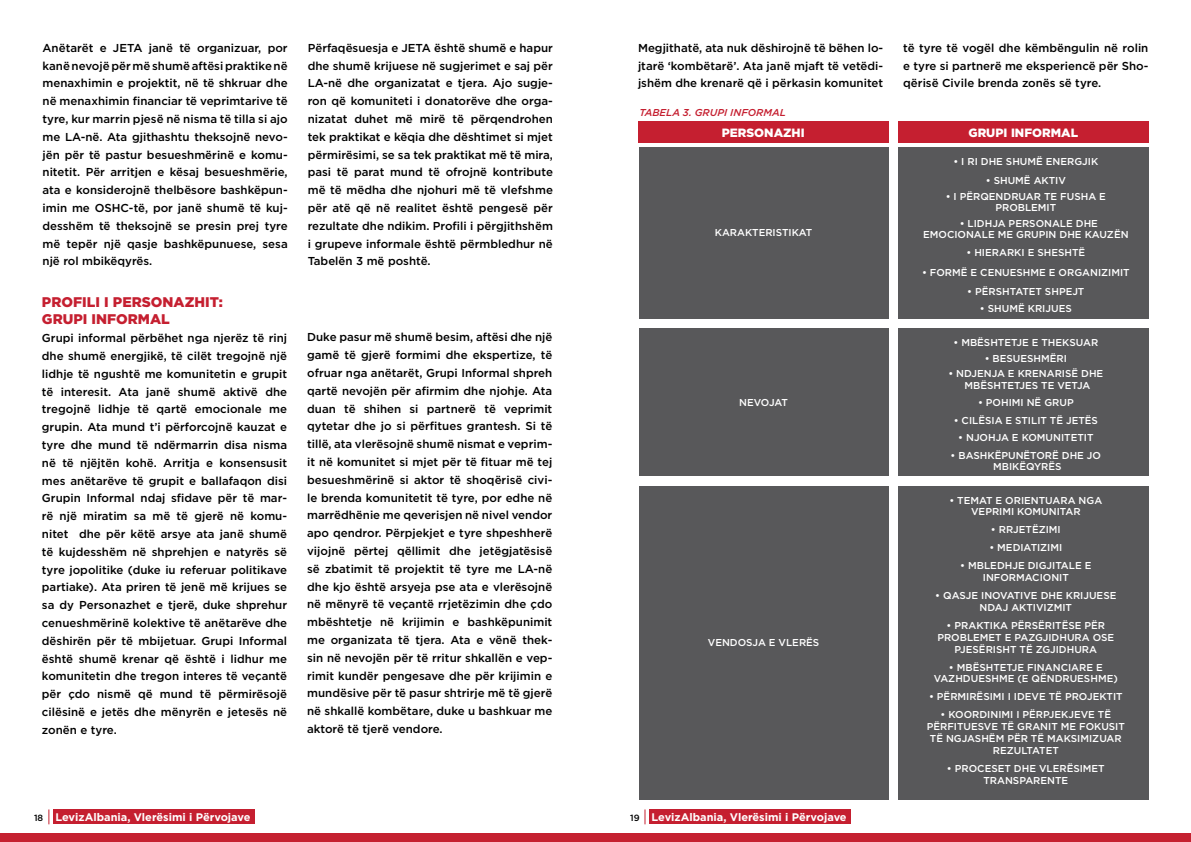
<style>
.page{position:relative;width:1191px;height:842px;background:#fff}
.page>*{position:absolute;margin:0;border:0;box-sizing:border-box;transform-origin:0 0}
.t1{font:900 14px/17.8px "Gotham";color:#c51f30}
.t2{font:900 12px "Gotham";color:#fff}
.t3{font:500 11.5px/17.8px "Gotham";color:#000;text-align:justify}
.t4{font:700 11px "Gotham";color:#fff}
.t5{font:500 10px/11.8px "Gotham";color:#fff;text-align:center}
.t6{font:italic 500 10px "Gotham";color:#c51f30}
.t7{font:500 10px "Gotham";letter-spacing:-.025em;color:#fff}
.s1{font-weight:500;font-size:9px;color:#000}
</style>
<div class="page">
<div style="left:638px;top:121px;width:250px;height:22px;background:#c51f30"></div>
<div style="left:898px;top:121px;width:250px;height:22px;background:#c51f30"></div>
<div style="left:639px;top:147px;width:249px;height:172px;background:#58585a"></div>
<div style="left:639px;top:329px;width:249px;height:147px;background:#58585a"></div>
<div style="left:898px;top:147px;width:250px;height:172px;background:#58585a"></div>
<div style="left:898px;top:329px;width:250px;height:147px;background:#58585a"></div>
<div style="left:639px;top:486px;width:249px;height:313px;background:#58585a"></div>
<div style="left:898px;top:486px;width:250px;height:313px;background:#58585a"></div>
<div style="left:0;top:833px;width:1191px;height:9px;background:#c52130"></div>
<div style="left:53px;top:809px;width:202px;height:15px;background:#c51f30"></div>
<svg style="left:48px;top:809px;width:1px;height:15px"></svg>
<div style="left:649px;top:809px;width:202px;height:15px;background:#c51f30"></div>
<svg style="left:644px;top:809px;width:1px;height:15px"></svg>
<p class="t3" style="left:43px;top:39px;width:247px">Anëtarët e JETA janë të organizuar, por kanë nevojë për më shumë aftësi praktike në menaxhimin e projektit, në të shkruar dhe në menaxhimin financiar të veprimtarive të tyre, kur marrin pjesë në nisma të tilla si ajo me LA-në. Ata gjithashtu theksojnë nevo&shy;jën për të pastur besueshmërinë e komu&shy;nitetit. Për arritjen e kësaj besueshmërie, ata e konsiderojnë thelbësore bashkëpun&shy;imin me OSHC-të, por janë shumë të kuj&shy;desshëm të theksojnë se presin prej tyre më tepër një qasje bashkëpunuese, sesa një rol mbikëqyrës.</p>
<p class="t3" style="left:308px;top:39px;width:247px">Përfaqësuesja e JETA është shumë e hapur dhe shumë krijuese në sugjerimet e saj për LA-në dhe organizatat e tjera. Ajo sugje&shy;ron që komuniteti i donatorëve dhe orga&shy;nizatat duhet më mirë të përqendrohen tek praktikat e këqia dhe dështimet si mjet përmirësimi, se sa tek praktikat më të mira, pasi të parat mund të ofrojnë kontribute më të mëdha dhe njohuri më të vlefshme për atë që në realitet është pengesë për rezultate dhe ndikim. Profili i përgjithshëm i grupeve informale është përmbledhur në Tabelën 3 më poshtë.</p>
<p class="t3" style="left:638px;top:39px;width:247px">Megjithatë, ata nuk dëshirojnë të bëhen lo&shy;jtarë ‘kombëtarë’. Ata janë mjaft të vetëdi&shy;jshëm dhe krenarë që i përkasin komunitet</p>
<p class="t3" style="left:903px;top:39px;width:247px">të tyre të vogël dhe këmbëngulin në rolin e tyre si partnerë me eksperiencë për Sho&shy;qërisë Civile brenda zonës së tyre.</p>
<p class="t1" style="left:42px;top:293px;width:183px">PROFILI I PERSONAZHIT:<br>GRUPI INFORMAL</p>
<p class="t3" style="left:42px;top:329px;width:247px">Grupi informal përbëhet nga njerëz të rinj dhe shumë energjikë, të cilët tregojnë një lidhje të ngushtë me komunitetin e grupit të interesit. Ata janë shumë aktivë dhe tregojnë lidhje të qartë emocionale me grupin. Ata mund t’i përforcojnë kauzat e tyre dhe mund të ndërmarrin disa nisma në të njëjtën kohë. Arritja e konsensusit mes anëtarëve të grupit e ballafaqon disi Grupin Informal ndaj sfidave për të mar&shy;rë një miratim sa më të gjerë në komu&shy;nitet dhe për këtë arsye ata janë shumë të kujdesshëm në shprehjen e natyrës së tyre jopolitike (duke iu referuar politikave partiake). Ata priren të jenë më krijues se sa dy Personazhet e tjerë, duke shprehur cenueshmërinë kolektive të anëtarëve dhe dëshirën për të mbijetuar. Grupi Informal është shumë krenar që është i lidhur me komunitetin dhe tregon interes të veçantë për çdo nismë që mund të përmirësojë cilësinë e jetës dhe mënyrën e jetesës në zonën e tyre.</p>
<p class="t3" style="left:307px;top:328px;width:247px">Duke pasur më shumë besim, aftësi dhe një gamë të gjerë formimi dhe ekspertize, të ofruar nga anëtarët, Grupi Informal shpreh qartë nevojën për afirmim dhe njohje. Ata duan të shihen si partnerë të veprimit qytetar dhe jo si përfitues grantesh. Si të tillë, ata vlerësojnë shumë nismat e veprim&shy;it në komunitet si mjet për të fituar më tej besueshmërinë si aktor të shoqërisë civi&shy;le brenda komunitetit të tyre, por edhe në marrëdhënie me qeverisjen në nivel vendor apo qendror. Përpjekjet e tyre shpeshherë vijojnë përtej qëllimit dhe jetëgjatësisë së zbatimit të projektit të tyre me LA-në dhe kjo është arsyeja pse ata e vlerësojnë në mënyrë të veçantë rrjetëzimin dhe çdo mbështetje në krijimin e bashkëpunimit me organizata të tjera. Ata e vënë thek&shy;sin në nevojën për të rritur shkallën e vep&shy;rimit kundër pengesave dhe për krijimin e mundësive për të pasur shtrirje më të gjerë në shkallë kombëtare, duke u bashkuar me aktorë të tjerë vendore.</p>
<p class="t6" style="left:639px;top:106px;width:148px">TABELA 3. GRUPI INFORMAL</p>
<p class="t2" style="left:721px;top:124px;width:84px">PERSONAZHI</p>
<p class="t2" style="left:968px;top:124px;width:111px">GRUPI INFORMAL</p>
<p class="t5" style="left:953px;top:155px;width:146px">• I RI DHE SHUMË ENERGJIK</p>
<p class="t5" style="left:985px;top:175px;width:82px">• SHUMË AKTIV</p>
<p class="t5" style="left:945px;top:190px;width:162px;line-height:11.4px">• I PËRQENDRUAR TE FUSHA E<br>PROBLEMIT</p>
<p class="t5" style="left:923px;top:217px;width:207px">• LIDHJA PERSONALE DHE<br>EMOCIONALE ME GRUPIN DHE KAUZËN</p>
<p class="t5" style="left:966px;top:246px;width:120px">• HIERARKI E SHESHTË</p>
<p class="t5" style="left:922px;top:266px;width:209px">• FORMË E CENUESHME E ORGANIZIMIT</p>
<p class="t5" style="left:967px;top:285px;width:119px">• PËRSHTATET SHPEJT</p>
<p class="t5" style="left:980px;top:303px;width:93px">• SHUMË KRIJUES</p>
<p class="t5" style="left:953px;top:337px;width:146px">• MBËSHTETJE E THEKSUAR</p>
<p class="t5" style="left:984px;top:352px;width:84px">• BESUESHMËRI</p>
<p class="t5" style="left:948px;top:368px;width:156px">• NDJENJA E KRENARISË DHE<br>MBËSHTETJES TE VETJA</p>
<p class="t5" style="left:978px;top:397px;width:97px">• POHIMI NË GRUP</p>
<p class="t5" style="left:953px;top:414px;width:146px">• CILËSIA E STILIT TË JETËS</p>
<p class="t5" style="left:958px;top:432px;width:137px">• NJOHJA E KOMUNITETIT</p>
<p class="t5" style="left:950px;top:449px;width:152px">• BASHKËPUNËTORË DHE JO<br>MBIKËQYRËS</p>
<p class="t5" style="left:715px;top:226px;width:99px">KARAKTERISTIKAT</p>
<p class="t7" style="left:739px;top:395px;width:50px">NEVOJAT</p>
<p class="t5" style="left:949px;top:494px;width:154px">• TEMAT E ORIENTUARA NGA<br>VEPRIMI KOMUNITAR</p>
<p class="t5" style="left:991px;top:524px;width:71px">• RRJETËZIMI</p>
<p class="t5" style="left:989px;top:542px;width:74px">• MEDIATIZIMI</p>
<p class="t5" style="left:960px;top:560px;width:133px">• MBLEDHJE DIGJITALE E<br>INFORMACIONIT</p>
<p class="t5" style="left:935px;top:590px;width:183px">• QASJE INOVATIVE DHE KRIJUESE<br>NDAJ AKTIVIZMIT</p>
<p class="t5" style="left:937px;top:619px;width:178px">• PRAKTIKA PËRSËRITËSE PËR<br>PROBLEMET E PAZGJIDHURA OSE<br>PJESËRISHT TË ZGJIDHURA</p>
<p class="t5" style="left:934px;top:661px;width:185px">• MBËSHTETJE FINANCIARE E<br>VAZHDUESHME (E QËNDRUESHME)</p>
<p class="t5" style="left:926px;top:709px;width:200px">• KOORDINIMI I PËRPJEKJEVE TË<br>PËRFITUESVE TË GRANIT ME FOKUSIT<br>TË NGJASHËM PËR TË MAKSIMIZUAR<br>REZULTATET</p>
<p class="t5" style="left:708px;top:636px;width:113px">VENDOSJA E VLERËS</p>
<p class="t5" style="left:929px;top:691px;width:195px">• PËRMIRËSIMI I IDEVE TË PROJEKTIT</p>
<p class="t4" style="left:34px;top:809px;width:218px"><span class="s1">18</span> LevizAlbania, Vlerësimi i Përvojave</p>
<p class="t4" style="left:630px;top:809px;width:218px"><span class="s1">19</span> LevizAlbania, Vlerësimi i Përvojave</p>
<p class="t5" style="left:947px;top:762px;width:159px">• PROCESET DHE VLERËSIMET<br>TRANSPARENTE</p>
</div>
